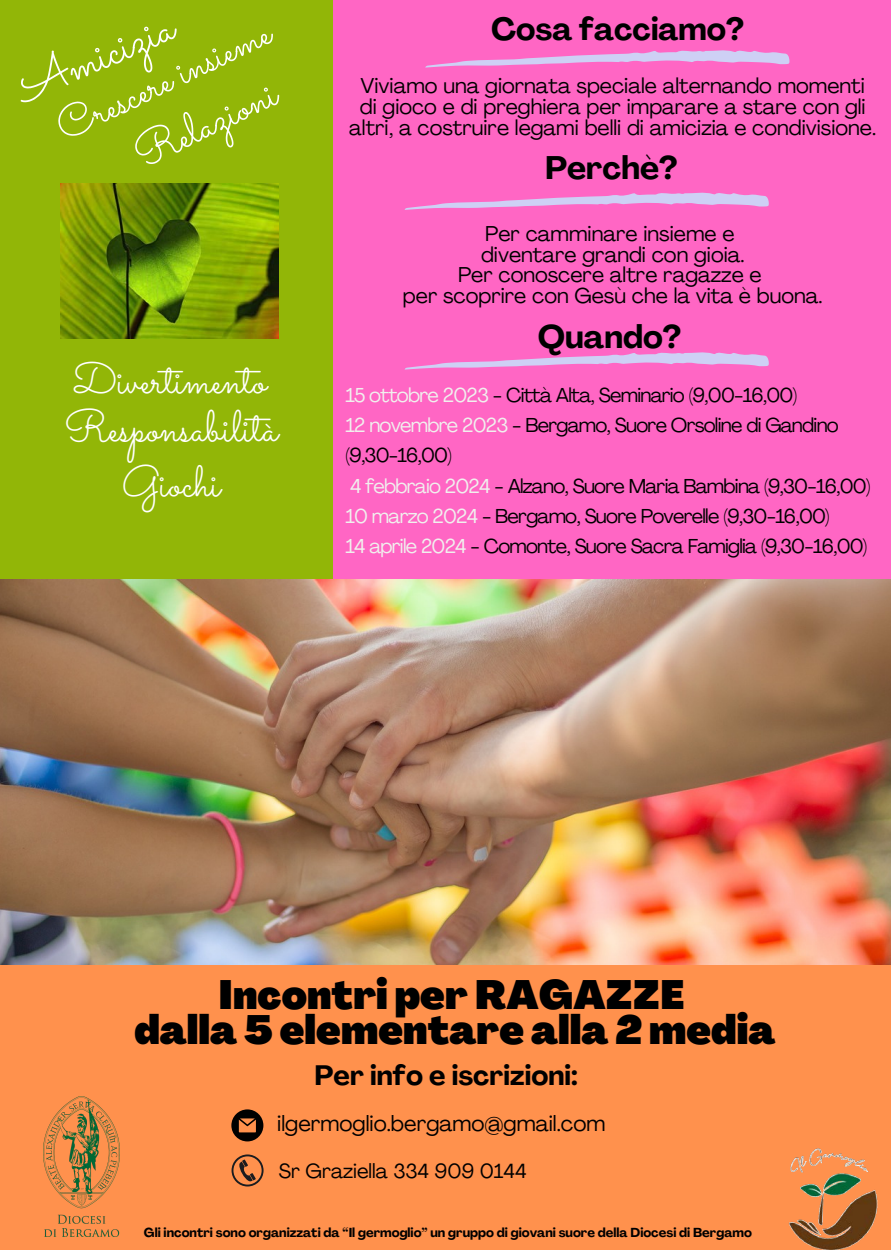
<style>
.page{position:relative;width:891px;height:1250px;background:#92b607}
.page>*{position:absolute;margin:0;border:0;box-sizing:border-box;transform-origin:0 0}
.t1{font:50.25px "Sacramento";color:#fff}
.t2{font:45px "Sacramento";color:#fff}
.t3{font:44.1px "Sacramento";color:#fff}
.t4{font:43.65px "Sacramento";color:#fff}
.t5{font:900 40.2px "Agrandir";color:#000}
.t6{font:700 32.25px "Agrandir";color:#000}
.t7{font:700 31.5px "Agrandir";color:#000}
.t8{font:700 27.75px "Agrandir";color:#000}
.t9{font:21.75px "Agrandir";color:#000}
.t10{font:21.15px/20.9px "Agrandir";color:#000;text-align:center}
.t11{font:20.25px "Agrandir";color:#000}
.t12{font:19.95px/30.3px "Agrandir";letter-spacing:-.04em;color:#000}
.t13{font:700 12.9px "Agrandir";color:#000}
.s1{color:#f1f0ee}
</style>
<div class="page">
<div style="left:0;top:964px;width:891px;height:286px;background:#ff914d"></div>
<div style="left:333px;top:0;width:558px;height:580px;background:#ff66c4"></div>
<img style="left:0;top:580px;width:891px;height:384px">
<img style="left:788px;top:1148px;width:90px;height:102px">
<svg style="left:425px;top:50px;width:365px;height:18px"></svg>
<svg style="left:405px;top:192px;width:364px;height:18px"></svg>
<svg style="left:405px;top:352px;width:364px;height:17px"></svg>
<img style="left:61px;top:184px;width:218px;height:154px">
<img style="left:43px;top:1096px;width:76px;height:140px">
<svg style="left:231px;top:1109px;width:32px;height:32px"></svg>
<svg style="left:232px;top:1154px;width:32px;height:32px"></svg>
<p class="t1" style="left:6px;top:59px;width:168px;rotate:-23deg">Amicizia</p>
<p class="t3" style="left:47px;top:105px;width:233px;rotate:-26deg">Crescere insieme</p>
<p class="t2" style="left:124px;top:131px;width:154px;rotate:-26deg">Relazioni</p>
<p class="t4" style="left:72px;top:352px;width:196px">Divertimento</p>
<p class="t3" style="left:64px;top:400px;width:215px">Responsabilità</p>
<p class="t4" style="left:122px;top:455px;width:100px">Giochi</p>
<p class="t7" style="left:491px;top:17px;width:255px">Cosa facciamo?</p>
<p class="t10" style="left:349px;top:78px;width:528px">Viviamo una giornata speciale alternando momenti<br>di gioco e di preghiera per imparare a stare con gli altri, a costruire legami belli di amicizia e condivisione.</p>
<p class="t6" style="left:545px;top:155px;width:134px">Perchè?</p>
<p class="t10" style="left:485px;top:225px;width:251px">Per camminare insieme e</p>
<p class="t10" style="left:481px;top:246px;width:265px">diventare grandi con gioia.</p>
<p class="t10" style="left:458px;top:267px;width:305px">Per conoscere altre ragazze e</p>
<p class="t10" style="left:403px;top:287px;width:421px">per scoprire con Gesù che la vita è buona.</p>
<p class="t6" style="left:538px;top:324px;width:145px">Quando?</p>
<p class="t12" style="left:345px;top:381px;width:453px"><span class="s1">15 ottobre 2023</span> - Città Alta, Seminario (9,00-16,00)</p>
<p class="t12" style="left:345px;top:412px;width:495px"><span class="s1">12 novembre 2023</span> - Bergamo, Suore Orsoline di Gandino (9,30-16,00)</p>
<p class="t12" style="left:350px;top:472px;width:522px"><span class="s1">4 febbraio 2024</span> - Alzano, Suore Maria Bambina (9,30-16,00)</p>
<p class="t12" style="left:345px;top:503px;width:486px"><span class="s1">10 marzo 2024</span> - Bergamo, Suore Poverelle (9,30-16,00)</p>
<p class="t12" style="left:345px;top:533px;width:523px"><span class="s1">14 aprile 2024</span> - Comonte, Suore Sacra Famiglia (9,30-16,00)</p>
<p class="t5" style="left:219px;top:978px;width:467px">Incontri per RAGAZZE</p>
<p class="t5" style="left:134px;top:1014px;width:643px">dalla 5 elementare alla 2 media</p>
<p class="t8" style="left:315px;top:1064px;width:265px">Per info e iscrizioni:</p>
<p class="t9" style="left:277px;top:1114px;width:330px">ilgermoglio.bergamo@gmail.com</p>
<p class="t11" style="left:279px;top:1162px;width:249px">Sr Graziella 334 909 0144</p>
<p class="t13" style="left:144px;top:1227px;width:609px">Gli incontri sono organizzati da “Il germoglio” un gruppo di giovani suore della Diocesi di Bergamo</p>
</div>
